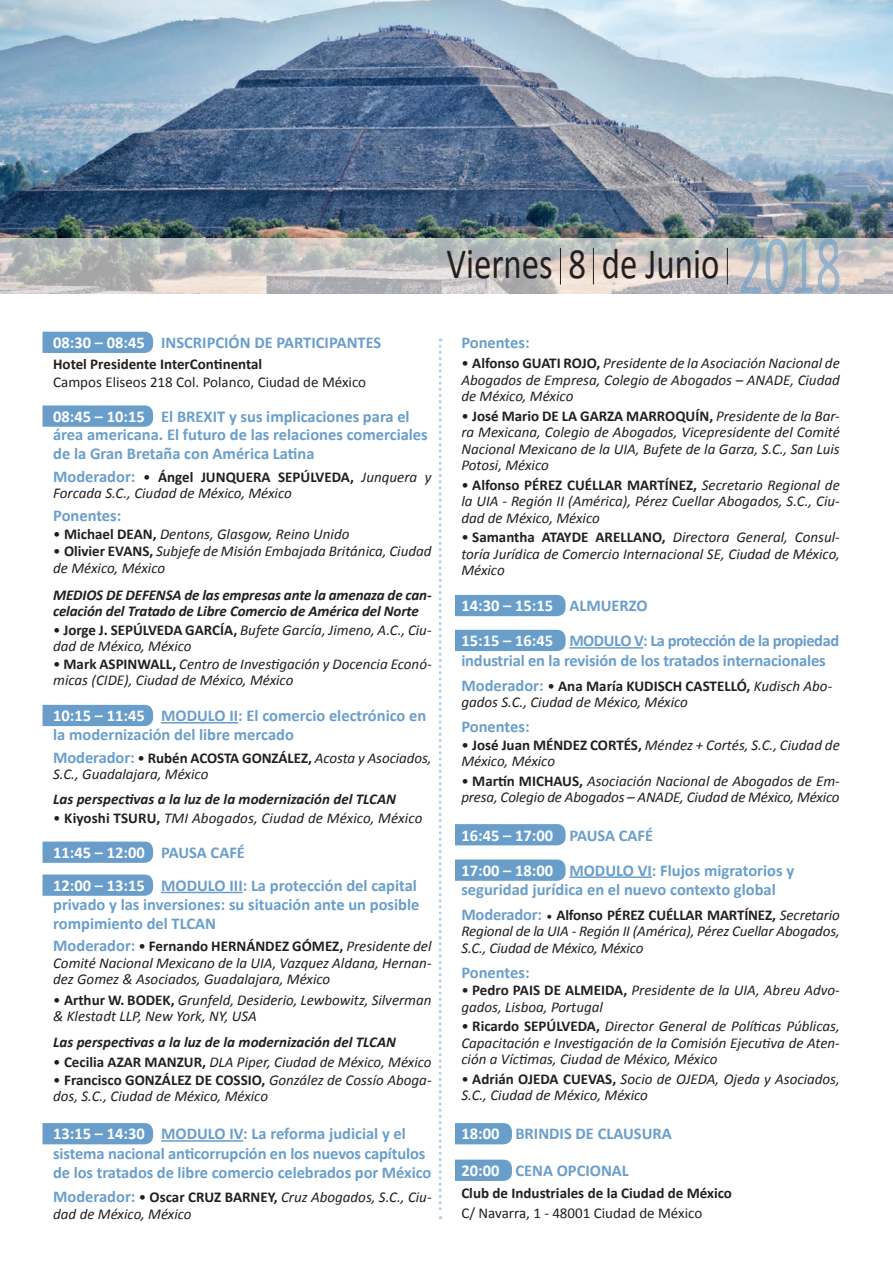
<style>
.page{position:relative;width:893px;height:1263px;background:#fff}
.page>*{position:absolute;margin:0;border:0;box-sizing:border-box;transform-origin:0 0}
.t1{font:43.5px "Calibri";color:#231f20;scale:.8 1}
.t2{font:700 16.5px/18.8px "Calibri";color:#699ecb}
.t3{font:700 16.5px/35.1px "Calibri";letter-spacing:-.03em;color:#699ecb}
.t4{font:italic 15px/16.5px "Calibri";color:#231f20}
.t5{font:italic 700 15px/16.5px "Calibri";letter-spacing:-.01em;color:#231f20}
.t6{font:15px "Calibri";color:#231f20}
.t7{font:700 15px "Calibri";color:#231f20}
.s1{font-size:85.05px;color:#699ecb}
.s2{color:#fff}
.s3{font-weight:700;font-style:normal;font-size:16.5px;color:#699ecb}
.s4{font-style:normal}
.s5{font-weight:700;font-style:normal}
.s6{font-family:"Minion Pro";font-style:normal}
</style>
<div class="page">
<div style="left:455px;top:630px;width:111px;height:21px;background:#699ecb"></div>
<svg style="left:455px;top:1123px;width:57px;height:21px"></svg>
<svg style="left:455px;top:1160px;width:57px;height:21px"></svg>
<svg style="left:455px;top:859px;width:111px;height:22px;background:#70a2cd"></svg>
<div style="left:455px;top:824px;width:111px;height:21px;background:#699ecb"></div>
<div style="left:455px;top:595px;width:111px;height:21px;background:#699ecb"></div>
<img style="left:0;top:0;width:893px;height:239px">
<svg style="left:0;top:239px;width:893px;height:55px;background:#c5c3c0"></svg>
<hr style="left:560px;top:248px;width:1px;height:36px;background:#231f20">
<hr style="left:593px;top:248px;width:1px;height:36px;background:#231f20">
<hr style="left:727px;top:248px;width:1px;height:36px;background:#231f20">
<div style="left:43px;top:332px;width:110px;height:21px;background:#699ecb"></div>
<svg style="left:43px;top:841px;width:110px;height:22px;background:#6fa2cd"></svg>
<svg style="left:43px;top:405px;width:110px;height:22px;background:#6fa2cd"></svg>
<svg style="left:43px;top:874px;width:110px;height:22px;background:#6fa2cd"></svg>
<div style="left:43px;top:1123px;width:110px;height:21px;background:#699ecb"></div>
<div style="left:43px;top:705px;width:110px;height:21px;background:#699ecb"></div>
<hr style="left:161px;top:722px;width:77px;height:1px;background:#699ecb">
<hr style="left:161px;top:892px;width:82px;height:1px;background:#699ecb">
<hr style="left:161px;top:1140px;width:82px;height:2px;background:#699ecb">
<hr style="left:569px;top:647px;width:74px;height:2px;background:#699ecb">
<hr style="left:569px;top:876px;width:83px;height:2px;background:#699ecb">
<svg style="left:439px;top:339px;width:3px;height:880px"></svg>
<h1 class="t1" style="left:446px;top:237px;width:495px">Viernes 8 de Junio <span class="s1">2018</span></h1>
<p class="t2" style="left:53px;top:333px;width:330px"><span class="s2">08:30 – 08:45</span> INSCRIPCIÓN DE PARTICIPANTES</p>
<p class="t7" style="left:53px;top:355px;width:211px">Hotel Presidente InterContinental</p>
<p class="t6" style="left:53px;top:373px;width:315px">Campos Eliseos 218 Col. Polanco, Ciudad de México</p>
<p class="t2" style="left:53px;top:406px;width:376px"><span class="s2">08:45 – 10:15</span> El BREXIT y sus implicaciones para el área americana. El futuro de las relaciones comerciales de la Gran Bretaña con América Latina</p>
<p class="t4" style="left:53px;top:468px;width:380px"><span class="s3">Moderador:</span> <span class="s4">•</span> <span class="s5">Ángel JUNQUERA SEPÚLVEDA,</span> Junquera y<br>Forcada S.C., Ciudad de México, México</p>
<p class="t2" style="left:53px;top:505px;width:70px">Ponentes:</p>
<p class="t4" style="left:53px;top:525px;width:298px"><span class="s4">•</span> <span class="s5">Michael DEAN,</span> Dentons, Glasgow, Reino Unido</p>
<p class="t4" style="left:53px;top:542px;width:380px"><span class="s4">•</span> <span class="s5">Olivier EVANS,</span> Subjefe de Misión Embajada Británica, Ciudad de México, México</p>
<p class="t5" style="left:53px;top:586px;width:380px">MEDIOS DE DEFENSA de las empresas ante la amenaza de can&shy;celación del Tratado de Libre Comercio de América del Norte</p>
<p class="t4" style="left:53px;top:621px;width:380px"><span class="s4">•</span> <span class="s5">Jorge J. SEPÚLVEDA GARCÍA,</span> Bufete García, Jimeno, A.C., Ciu&shy;dad de México, México</p>
<p class="t4" style="left:53px;top:655px;width:380px"><span class="s4">•</span> <span class="s5">Mark ASPINWALL,</span> Centro de Investigación y Docencia Econó&shy;micas (CIDE), Ciudad de México, México</p>
<p class="t2" style="left:53px;top:706px;width:375px"><span class="s2">10:15 – 11:45</span> MODULO II: El comercio electrónico en la modernización del libre mercado</p>
<p class="t4" style="left:53px;top:749px;width:380px"><span class="s3">Moderador:</span> <span class="s4">•</span> <span class="s5">Rubén ACOSTA GONZÁLEZ,</span> Acosta y Asociados,<br>S.C., Guadalajara, México</p>
<p class="t5" style="left:53px;top:790px;width:344px">Las perspectivas a la luz de la modernización del TLCAN</p>
<p class="t4" style="left:53px;top:809px;width:371px"><span class="s4">•</span> <span class="s5">Kiyoshi TSURU,</span> TMI Abogados, Ciudad de México, México</p>
<p class="t2" style="left:53px;top:835px;width:365px;line-height:33.3px"><span class="s2">11:45 – 12:00</span> PAUSA CAFÉ<br><span class="s2">12:00 – 13:15</span> MODULO III: La protección del capital</p>
<p class="t2" style="left:53px;top:894px;width:368px">privado y las inversiones: su situación ante un posible rompimiento del TLCAN</p>
<p class="t4" style="left:53px;top:937px;width:380px;text-align:justify"><span class="s3">Moderador:</span> <span class="s4">•</span> <span class="s5">Fernando HERNÁNDEZ GÓMEZ,</span> Presidente del Comité Nacional Mexicano de la UIA, Vazquez Aldana, Hernan&shy;dez Gomez &amp; Asociados, Guadalajara, México</p>
<p class="t4" style="left:53px;top:991px;width:380px"><span class="s4">•</span> <span class="s5">Arthur W. BODEK,</span> Grunfeld, Desiderio, Lewbowitz, Silverman &amp; Klestadt LLP, New York, NY, USA</p>
<p class="t5" style="left:53px;top:1033px;width:344px">Las perspectivas a la luz de la modernización del TLCAN</p>
<p class="t4" style="left:53px;top:1053px;width:380px"><span class="s4">•</span> <span class="s5">Cecilia AZAR MANZUR,</span> DLA Piper, Ciudad de México, México</p>
<p class="t4" style="left:53px;top:1071px;width:380px"><span class="s4">•</span> <span class="s5">Francisco GONZÁLEZ DE COSSIO,</span> González de Cossío Aboga&shy;dos, S.C., Ciudad de México, México</p>
<p class="t2" style="left:53px;top:1124px;width:380px"><span class="s2">13:15 – 14:30</span> MODULO IV: La reforma judicial y el sistema nacional anticorrupción en los nuevos capítulos de los tratados de libre comercio celebrados por México</p>
<p class="t4" style="left:53px;top:1188px;width:380px"><span class="s3">Moderador:</span> <span class="s4">•</span> <span class="s5">Oscar CRUZ BARNEY,</span> Cruz Abogados, S.C., Ciu&shy;dad de México, México</p>
<p class="t2" style="left:461px;top:333px;width:70px">Ponentes:</p>
<p class="t4" style="left:461px;top:354px;width:380px;text-align:justify"><span class="s4">•</span> <span class="s5">Alfonso GUATI ROJO,</span> Presidente de la Asociación Nacional de Abogados de Empresa, Colegio de Abogados – ANADE, Ciudad de México, México</p>
<p class="t4" style="left:461px;top:407px;width:380px;text-align:justify"><span class="s4">•</span> <span class="s5">José Mario DE LA GARZA MARROQUÍN,</span> Presidente de la Bar&shy;ra Mexicana, Colegio de Abogados, Vicepresidente del Comité Nacional Mexicano de la UIA, Bufete de la Garza, S.C., San Luis Potosi, México</p>
<p class="t4" style="left:461px;top:476px;width:380px;text-align:justify"><span class="s4">•</span> <span class="s5">Alfonso PÉREZ CUÉLLAR MARTÍNEZ,</span> Secretario Regional de la UIA - Región II (América), Pérez Cuellar Abogados, S.C., Ciu&shy;dad de México, México</p>
<p class="t4" style="left:461px;top:528px;width:380px;text-align:justify"><span class="s4">•</span> <span class="s5">Samantha ATAYDE ARELLANO,</span> Directora General, Consul&shy;toría Jurídica de Comercio Internacional SE, Ciudad de México, México</p>
<p class="t3" style="left:461px;top:587px;width:379px"><span class="s2">14:30 – 15:15</span> ALMUERZO<br><span class="s2">15:15 – 16:45</span> MODULO V: La protección de la propiedad</p>
<p class="t2" style="left:461px;top:650px;width:366px">industrial en la revisión de los tratados internacionales</p>
<p class="t4" style="left:461px;top:676px;width:372px"><span class="s3">Moderador:</span> <span class="s4">•</span> <span class="s5">Ana María KUDISCH CASTELLÓ,</span> Kudisch Abo&shy;gados S.C., Ciudad de México, México</p>
<p class="t2" style="left:461px;top:716px;width:70px">Ponentes:</p>
<p class="t4" style="left:461px;top:736px;width:380px"><span class="s4">•</span> <span class="s5">José Juan MÉNDEZ CORTÉS,</span> Méndez + Cortés, S.C., Ciudad de<br>México, México</p>
<p class="t4" style="left:461px;top:772px;width:380px"><span class="s4">•</span> <span class="s5">Martín MICHAUS,</span> Asociación Nacional de Abogados de Em&shy;presa, Colegio de Abogados – ANADE, Ciudad de México, México</p>
<p class="t2" style="left:461px;top:817px;width:334px;line-height:35.1px"><span class="s2">16:45 – 17:00</span> PAUSA CAFÉ<br><span class="s2">17:00 – 18:00</span> MODULO VI: Flujos migratorios y</p>
<p class="t2" style="left:461px;top:879px;width:316px">seguridad jurídica en el nuevo contexto global</p>
<p class="t4" style="left:461px;top:906px;width:380px;text-align:justify"><span class="s3">Moderador:</span> <span class="s6">•</span> <span class="s5">Alfonso PÉREZ CUÉLLAR MARTÍNEZ,</span> Secretario Regional de la UIA - Región II (América), Pérez Cuellar Abogados, S.C., Ciudad de México, México</p>
<p class="t2" style="left:461px;top:962px;width:70px">Ponentes:</p>
<p class="t4" style="left:461px;top:981px;width:380px"><span class="s4">•</span> <span class="s5">Pedro PAIS DE ALMEIDA,</span> Presidente de la UIA, Abreu Advo&shy;gados, Lisboa, Portugal</p>
<p class="t4" style="left:461px;top:1017px;width:380px;text-align:justify"><span class="s4">•</span> <span class="s5">Ricardo SEPÚLVEDA,</span> Director General de Políticas Públicas, Capacitación e Investigación de la Comisión Ejecutiva de Aten&shy;ción a Víctimas, Ciudad de México, México</p>
<p class="t4" style="left:461px;top:1070px;width:380px"><span class="s4">•</span> <span class="s5">Adrián OJEDA CUEVAS,</span> Socio de OJEDA, Ojeda y Asociados,<br>S.C., Ciudad de México, México</p>
<p class="t2" style="left:461px;top:1124px;width:212px"><span class="s2">18:00</span> BRINDIS DE CLAUSURA</p>
<p class="t2" style="left:461px;top:1160px;width:169px"><span class="s2">20:00</span> CENA OPCIONAL</p>
<p class="t7" style="left:461px;top:1184px;width:272px">Club de Industriales de la Ciudad de México</p>
<p class="t6" style="left:461px;top:1204px;width:242px">C/ Navarra, 1 - 48001 Ciudad de México</p>
</div>
